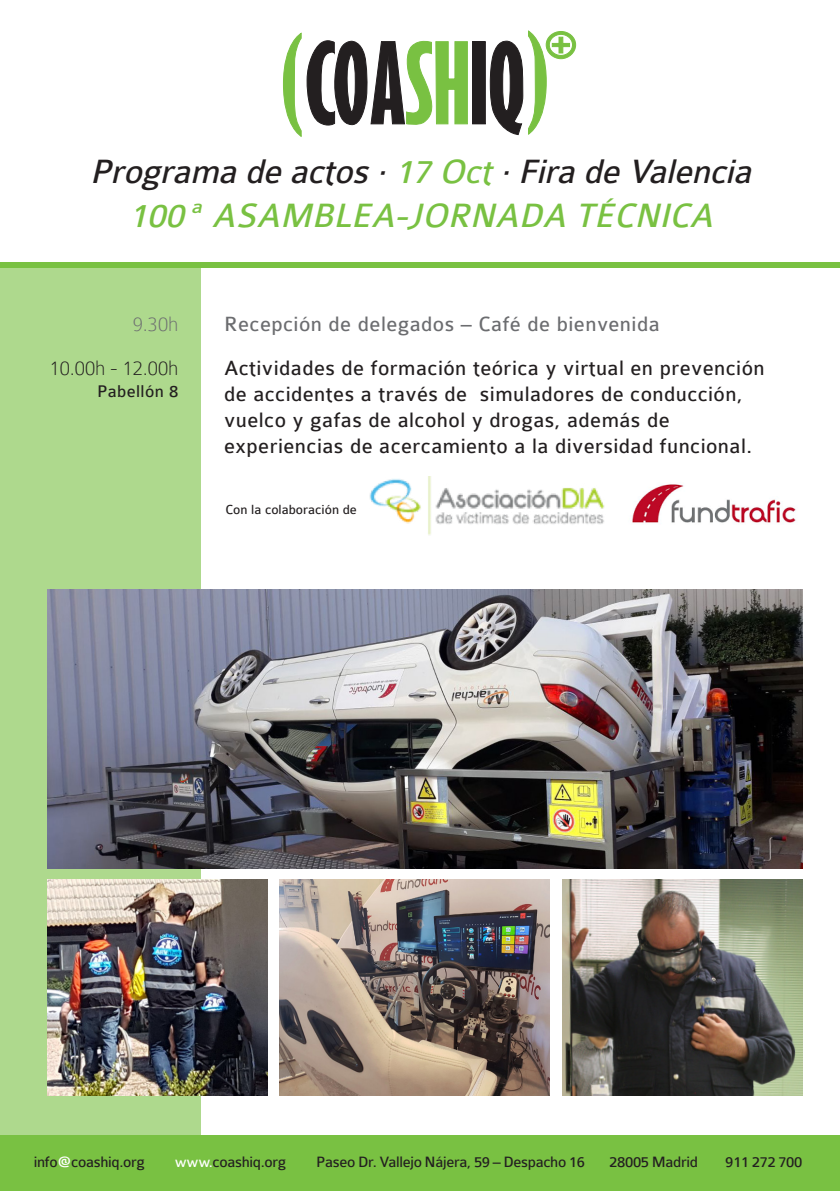
<style>
.page{position:relative;width:840px;height:1191px;background:#fff}
.page>*{position:absolute;margin:0;border:0;box-sizing:border-box;transform-origin:0 0}
.t1{font:italic 36px "Colaborate";color:#231f20}
.t2{font:italic 36px "Colaborate";color:#79c142}
.t3{font:22px/26px "Colaborate";letter-spacing:.02em;color:#231f20}
.t4{font:22px "Colaborate";letter-spacing:.02em;color:#6c6d70}
.t5{font:100 22px "Colaborate";color:#231f20}
.t6{font:100 22px "Colaborate";color:#6c6d70}
.t7{font:18px "Colaborate";letter-spacing:.02em;color:#231f20}
.t8{font:16px "Colaborate";letter-spacing:-.02em;color:#231f20}
.t9{font:14px "Colaborate";color:#231f20}
.s1{color:#79c142}
.s2{color:#fff}
</style>
<div class="page">
<img style="left:632px;top:484px;width:164px;height:39px">
<svg style="left:283px;top:33px;width:18px;height:103px"></svg>
<svg style="left:528px;top:31px;width:47px;height:103px"></svg>
<svg style="left:489px;top:40px;width:33px;height:96px"></svg>
<svg style="left:307px;top:40px;width:160px;height:86px"></svg>
<div style="left:472px;top:42px;width:13px;height:82px;background:#231f20"></div>
<div style="left:0;top:262px;width:839px;height:6px;background:#79c142"></div>
<div style="left:0;top:268px;width:200px;height:867px;background:#aed98d"></div>
<img style="left:48px;top:589px;width:754px;height:279px">
<img style="left:369px;top:477px;width:236px;height:58px">
<div style="left:0;top:1135px;width:839px;height:56px;background:#79c142"></div>
<img style="left:48px;top:879px;width:219px;height:217px">
<img style="left:562px;top:879px;width:239px;height:217px">
<img style="left:279px;top:879px;width:270px;height:217px">
<p class="t1" style="left:90px;top:153px;width:671px">Programa de actos·<span class="s1">17 Oct</span>·Fira de Valencia</p>
<p class="t2" style="left:128px;top:197px;width:594px">100ª ASAMBLEA-JORNADA TÉCNICA</p>
<p class="t6" style="left:133px;top:312px;width:47px">9.30h</p>
<p class="t4" style="left:224px;top:312px;width:437px">Recepción de delegados – Café de bienvenida</p>
<p class="t3" style="left:224px;top:355px;width:541px">Actividades de formación teórica y virtual en prevención</p>
<p class="t3" style="left:224px;top:381px;width:529px">de accidentes a través de simuladores de conducción, vuelco y gafas de alcohol y drogas, además de experiencias de acercamiento a la diversidad funcional.</p>
<p class="t5" style="left:50px;top:356px;width:130px">10.00h - 12.00h</p>
<p class="t7" style="left:97px;top:381px;width:83px">Pabellón 8</p>
<p class="t9" style="left:225px;top:502px;width:133px">Con la colaboración de</p>
<p class="t8" style="left:34px;top:1153px;width:769px">info<span class="s2">@</span>coashiq.org ♦ <span class="s2">www.</span>coashiq.org ♦ Paseo Dr. Vallejo Nájera, 59 – Despacho 16 ♦ 28005 Madrid ♦ 911 272 700</p>
</div>
